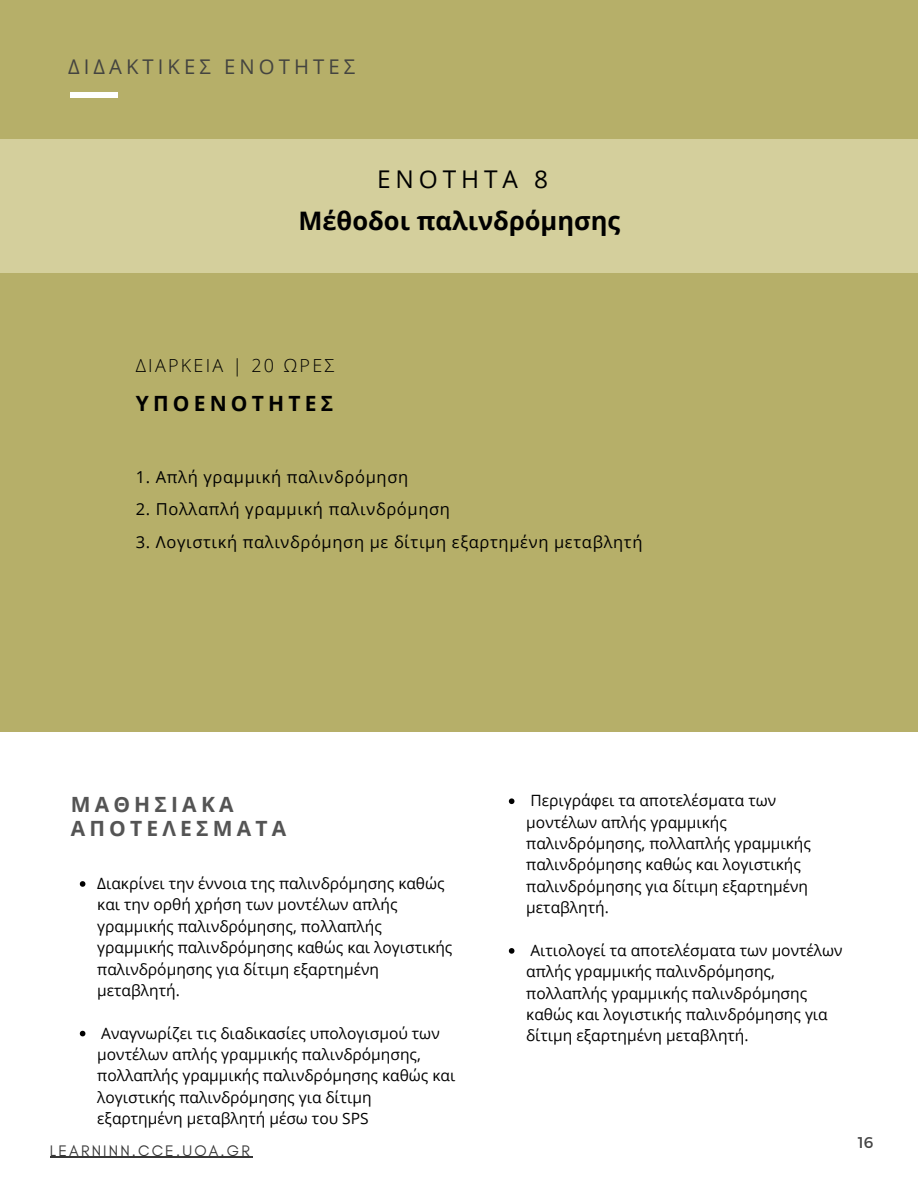
<style>
.page{position:relative;width:918px;height:1188px;background:#fff}
.page>*{position:absolute;margin:0;border:0;box-sizing:border-box;transform-origin:0 0}
.t1{font:700 25.5px "Open Sans";color:#000}
.t2{font:24.45px "Open Sans";letter-spacing:.2em;color:#000}
.t3{font:700 21px/23.7px "Open Sans";letter-spacing:.2em;color:#545454}
.t4{font:700 21px "Open Sans";letter-spacing:.2em;color:#000}
.t5{font:20.25px "Open Sans";letter-spacing:.2em;color:#444440}
.t6{font:300 18px "Open Sans";letter-spacing:.125em;color:#000}
.t7{font:16.5px "Open Sans";letter-spacing:.04em;color:#000}
.t8{font:15.6px/21.3px "Open Sans";color:#000}
.t9{font:15.6px "Glacial Indifference";letter-spacing:.14em;color:#373737}
.t10{font:15.6px "Montserrat";color:#454545}
</style>
<div class="page">
<div style="left:0;top:0;width:918px;height:732px;background:#b6af69"></div>
<div style="left:70px;top:92px;width:48px;height:5px;background:#fff"></div>
<svg style="left:80px;top:881px;width:5px;height:6px"></svg>
<svg style="left:80px;top:1031px;width:5px;height:5px"></svg>
<svg style="left:509px;top:798px;width:5px;height:6px"></svg>
<svg style="left:509px;top:948px;width:5px;height:6px"></svg>
<div style="left:0;top:139px;width:918px;height:134px;background:#d4cf9c"></div>
<hr style="left:50px;top:1157px;width:202px;height:1px;background:#373737">
<p class="t5" style="left:68px;top:53px;width:288px">ΔΙΔΑΚΤΙΚΕΣ ΕΝΟΤΗΤΕΣ</p>
<h2 class="t2" style="left:377px;top:162px;width:172px">ΕΝΟΤΗΤΑ 8</h2>
<h1 class="t1" style="left:298px;top:203px;width:323px">Μέθοδοι παλινδρόμησης</h1>
<p class="t6" style="left:136px;top:353px;width:200px">ΔΙΑΡΚΕΙΑ | 20 ΩΡΕΣ</p>
<h3 class="t4" style="left:136px;top:388px;width:199px">ΥΠΟΕΝΟΤΗΤΕΣ</h3>
<p class="t7" style="left:136px;top:465px;width:274px">1. Απλή γραμμική παλινδρόμηση</p>
<p class="t7" style="left:136px;top:498px;width:316px">2. Πολλαπλή γραμμική παλινδρόμηση</p>
<p class="t7" style="left:136px;top:530px;width:508px">3. Λογιστική παλινδρόμηση με δίτιμη εξαρτημένη μεταβλητή</p>
<h3 class="t3" style="left:71px;top:792px;width:217px">ΜΑΘΗΣΙΑΚΑ<br>ΑΠΟΤΕΛΕΣΜΑΤΑ</h3>
<p class="t8" style="left:526px;top:790px;width:286px">Περιγράφει τα αποτελέσματα των μοντέλων απλής γραμμικής παλινδρόμησης, πολλαπλής γραμμικής παλινδρόμησης καθώς και λογιστικής παλινδρόμησης για δίτιμη εξαρτημένη μεταβλητή.</p>
<p class="t8" style="left:526px;top:939px;width:318px">Αιτιολογεί τα αποτελέσματα των μοντέλων απλής γραμμικής παλινδρόμησης, πολλαπλής γραμμικής παλινδρόμησης καθώς και λογιστικής παλινδρόμησης για δίτιμη εξαρτημένη μεταβλητή.</p>
<p class="t8" style="left:97px;top:872px;width:357px">Διακρίνει την έννοια της παλινδρόμησης καθώς και την ορθή χρήση των μοντέλων απλής γραμμικής παλινδρόμησης, πολλαπλής γραμμικής παλινδρόμησης καθώς και λογιστικής παλινδρόμησης για δίτιμη εξαρτημένη μεταβλητή.</p>
<p class="t8" style="left:97px;top:1022px;width:360px">Αναγνωρίζει τις διαδικασίες υπολογισμού των μοντέλων απλής γραμμικής παλινδρόμησης, πολλαπλής γραμμικής παλινδρόμησης καθώς και λογιστικής παλινδρόμησης για δίτιμη εξαρτημένη μεταβλητή μέσω του SPS</p>
<p class="t9" style="left:50px;top:1141px;width:201px">LEARNINN.CCE.UOA.GR</p>
<p class="t10" style="left:858px;top:1133px;width:17px">16</p>
</div>
